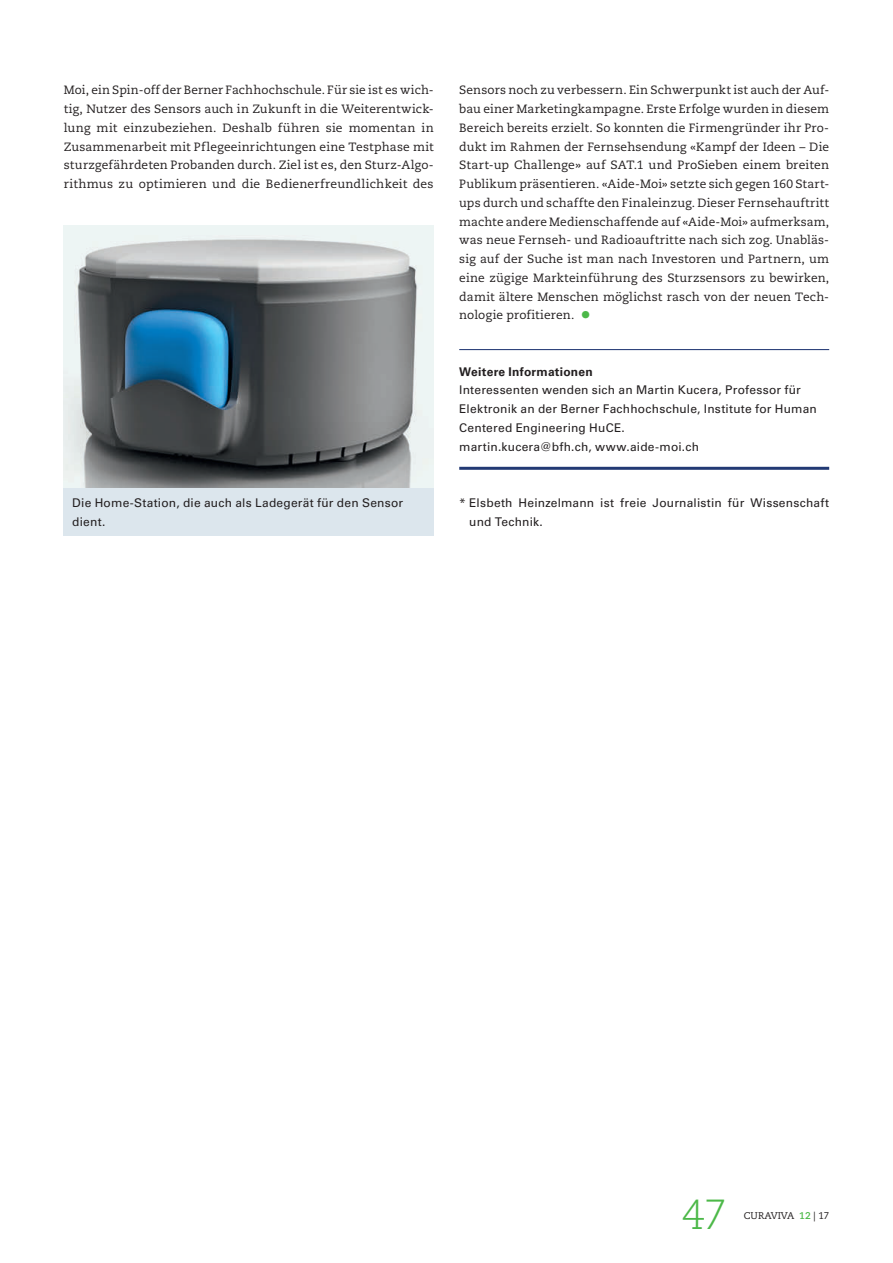
<style>
.page{position:relative;width:893px;height:1263px;background:#fff}
.page>*{position:absolute;margin:0;border:0;box-sizing:border-box;transform-origin:0 0}
.t1{font:300 42px "Caecilia LT Std";color:#4cb848}
.t2{font:12px/18.8px "Caecilia LT Std";letter-spacing:.01em;color:#231f20;text-align:justify}
.t3{font:12px/18.8px "Univers LT Std";letter-spacing:.015em;color:#231f20}
.t4{font:700 12px "Univers LT Std";letter-spacing:.02em;color:#231f20}
.t5{font:9.75px "Caecilia LT Std Roman 4";color:#231f20}
.s1{font-size:21px;color:#4cb848}
.s2{font-family:"Caecilia LT Std";font-weight:700;color:#4cb848}
</style>
<div class="page">
<hr style="left:459px;top:349px;width:370px;height:1px;background:#223974">
<hr style="left:459px;top:467px;width:370px;height:3px;background:#223974">
<img style="left:64px;top:226px;width:370px;height:262px">
<div style="left:64px;top:488px;width:370px;height:48px;background:#dce6ed"></div>
<p class="t2" style="left:64px;top:81px;width:371px">Moi, ein Spin-off der Berner Fachhochschule. Für sie ist es wich&shy;tig, Nutzer des Sensors auch in Zukunft in die Weiterentwick&shy;lung mit einzubeziehen. Deshalb führen sie momentan in Zusammenarbeit mit Pflegeeinrichtungen eine Testphase mit sturzgefährdeten Probanden durch. Ziel ist es, den Sturz-Algo&shy;rithmus zu optimieren und die Bedienerfreundlichkeit des</p>
<p class="t2" style="left:459px;top:81px;width:371px">Sensors noch zu verbessern. Ein Schwerpunkt ist auch der Auf&shy;bau einer Marketingkampagne. Erste Erfolge wurden in diesem Bereich bereits erzielt. So konnten die Firmengründer ihr Pro&shy;dukt im Rahmen der Fernsehsendung «Kampf der Ideen – Die Start-up Challenge» auf SAT.1 und ProSieben einem breiten Publikum präsentieren. «Aide-Moi» setzte sich gegen 160 Start&shy;ups durch und schaffte den Finaleinzug. Dieser Fernsehauftritt machte andere Medienschaffende auf «Aide-Moi» aufmerksam, was neue Fernseh- und Radioauftritte nach sich zog. Unabläs&shy;sig auf der Suche ist man nach Investoren und Partnern, um eine zügige Markteinführung des Sturzsensors zu bewirken, damit ältere Menschen möglichst rasch von der neuen Tech&shy;nologie profitieren. <span class="s1">•</span></p>
<p class="t3" style="left:72px;top:493px;width:332px">Die Home-Station, die auch als Ladegerät für den Sensor dient.</p>
<p class="t4" style="left:459px;top:364px;width:135px">Weitere Informationen</p>
<p class="t3" style="left:459px;top:381px;width:359px">Interessenten wenden sich an Martin Kucera, Professor für Elektronik an der Berner Fachhochschule, Institute for Human Centered Engineering HuCE.<br>martin.kucera@bfh.ch, www.aide-moi.ch</p>
<p class="t3" style="left:469px;top:493px;width:361px;text-indent:-10px">* Elsbeth Heinzelmann ist freie Journalistin für Wissenschaft und Technik.</p>
<h1 class="t1" style="left:682px;top:1191px;width:47px">47</h1>
<p class="t5" style="left:744px;top:1210px;width:87px">CURAVIVA <span class="s2">12</span> | 17</p>
</div>
